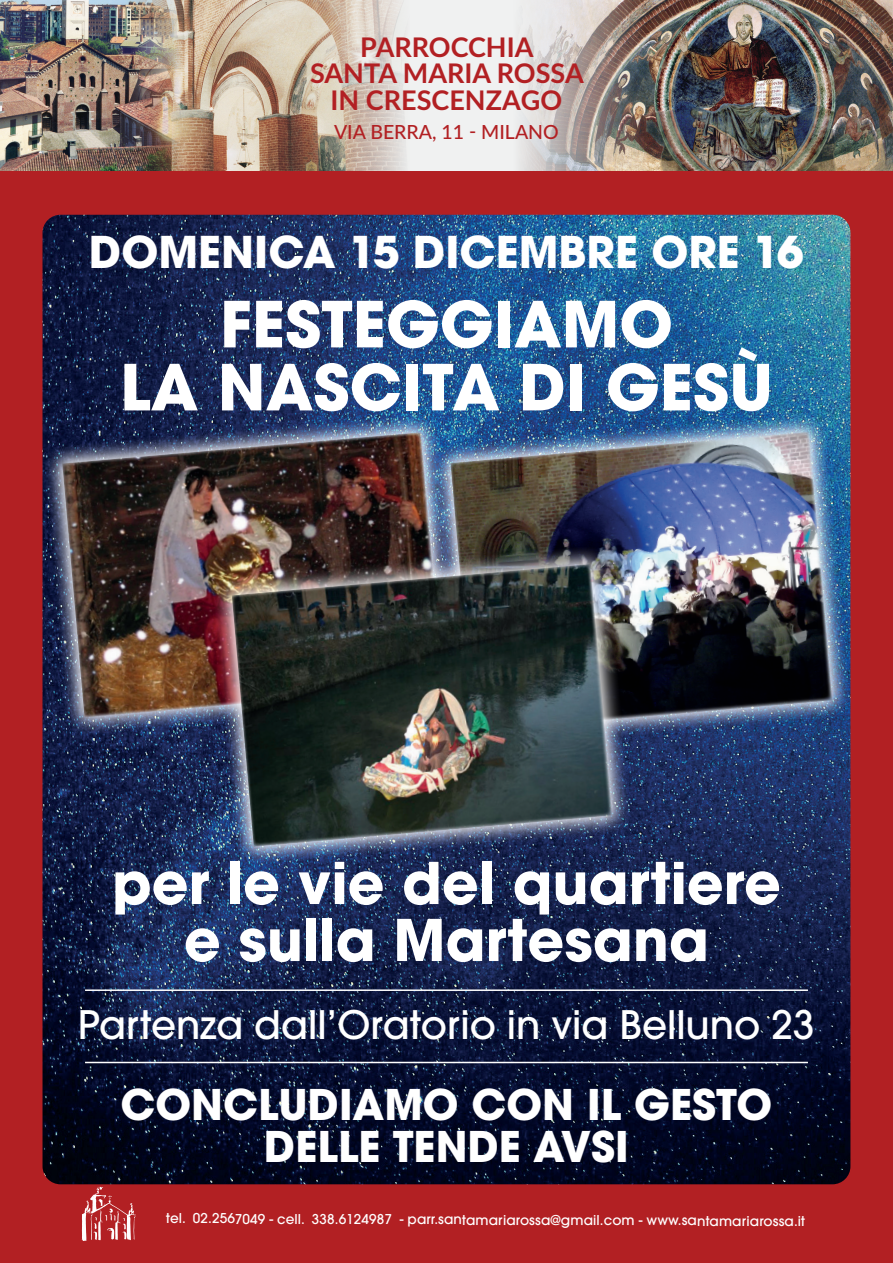
<style>
.page{position:relative;width:893px;height:1263px;background:#fff}
.page>*{position:absolute;margin:0;border:0;box-sizing:border-box;transform-origin:0 0}
.t1{font:700 63px/63px "Avant Garde";color:#fff;text-align:center}
.t2{font:700 57px/57px "Avant Garde";color:#fff;text-align:center}
.t3{font:700 43.5px "Avant Garde";color:#fff}
.t4{font:700 42px/42px "Avant Garde";color:#fff;text-align:center}
.t5{font:500 39px "Avant Garde";color:#fff}
.t6{font:700 27px/26.7px "Lato";color:#b22023;text-align:center}
.t7{font:500 19.5px "Lato";color:#b22023}
.t8{font:500 13.5px "Avant Garde";letter-spacing:.005em;color:#fff}
</style>
<div class="page">
<div style="left:0;top:170px;width:893px;height:1093px;background:#b22023"></div>
<div style="left:0;top:0;width:893px;height:170px;background:#f0f1f1"></div>
<img style="left:520px;top:0;width:373px;height:170px">
<img style="left:183px;top:0;width:223px;height:170px">
<img style="left:0;top:0;width:183px;height:170px">
<img style="left:43px;top:215px;width:807px;height:969px">
<img style="left:42px;top:410px;width:387px;height:330px">
<img style="left:62px;top:432px;width:367px;height:286px">
<img style="left:429px;top:410px;width:422px;height:344px">
<img style="left:450px;top:432px;width:383px;height:300px">
<img style="left:210px;top:542px;width:424px;height:326px">
<img style="left:232px;top:564px;width:381px;height:283px">
<hr style="left:85px;top:989px;width:723px;height:2px;background:#fff">
<hr style="left:85px;top:1062px;width:723px;height:1px;background:#fff">
<img style="left:80px;top:1184px;width:18px;height:16px">
<h3 class="t6" style="left:310px;top:32px;width:275px">PARROCCHIA<br>SANTA MARIA ROSSA<br>IN CRESCENZAGO</h3>
<h3 class="t7" style="left:334px;top:117px;width:226px">VIA BERRA, 11 - MILANO</h3>
<h3 class="t3" style="left:89px;top:224px;width:716px">DOMENICA 15 DICEMBRE ORE 16</h3>
<h1 class="t1" style="left:120px;top:292px;width:655px">FESTEGGIAMO<br>LA NASCITA DI GESÙ</h1>
<h2 class="t2" style="left:112px;top:854px;width:670px">per le vie del quartiere e sulla Martesana</h2>
<h3 class="t5" style="left:78px;top:1000px;width:738px">Partenza dall’Oratorio in via Belluno 23</h3>
<h3 class="t4" style="left:121px;top:1083px;width:653px">CONCLUDIAMO CON IL GESTO<br>DELLE TENDE AVSI</h3>
<p class="t8" style="left:166px;top:1211px;width:640px">tel. 02.2567049 - cell. 338.6124987 - parr.santamariarossa@gmail.com - www.santamariarossa.it</p>
</div>
